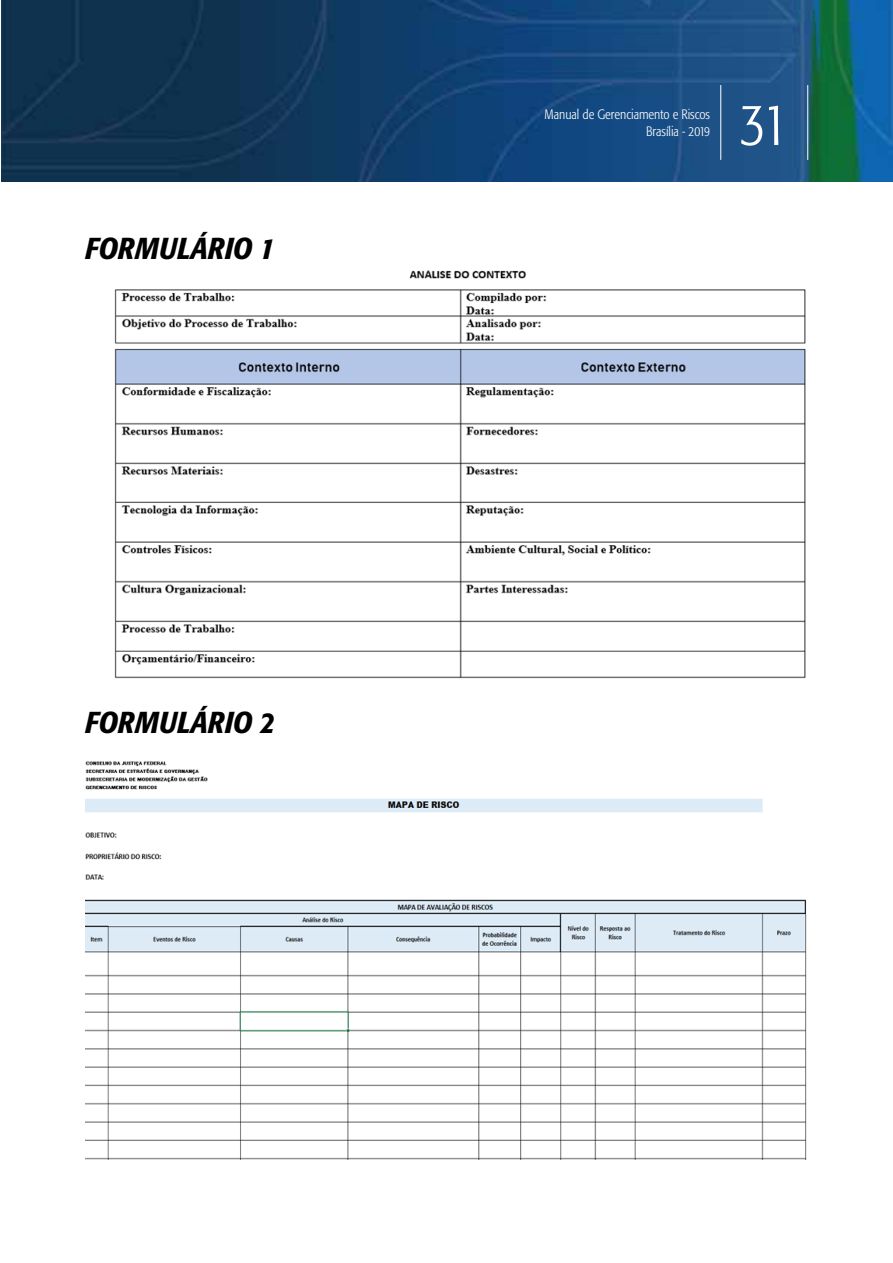
<style>
.page{position:relative;width:893px;height:1263px;background:#fff}
.page>*{position:absolute;margin:0;border:0;box-sizing:border-box;transform-origin:0 0}
.t1{font:300 condensed 60px "Formata";color:#fff}
.t2{font:italic 500 condensed 30px "Formata";letter-spacing:.01em;color:#000}
.t3{font:300 condensed 13.5px/16.2px "Formata";color:#fff;text-align:right}
</style>
<div class="page">
<img style="left:1px;top:0;width:892px;height:181px">
<hr style="left:720px;top:85px;width:1px;height:75px;background:#fff">
<hr style="left:807px;top:85px;width:1px;height:75px;background:#fff">
<img style="left:114px;top:270px;width:692px;height:409px">
<img style="left:85px;top:761px;width:722px;height:398px">
<h2 class="t2" style="left:85px;top:230px;width:191px">FORMULÁRIO 1</h2>
<h2 class="t2" style="left:85px;top:704px;width:191px">FORMULÁRIO 2</h2>
<p class="t3" style="left:544px;top:107px;width:167px">Manual de Gerenciamento e Riscos<br>Brasília - 2019</p>
<h1 class="t1" style="left:740px;top:89px;width:50px">31</h1>
</div>
